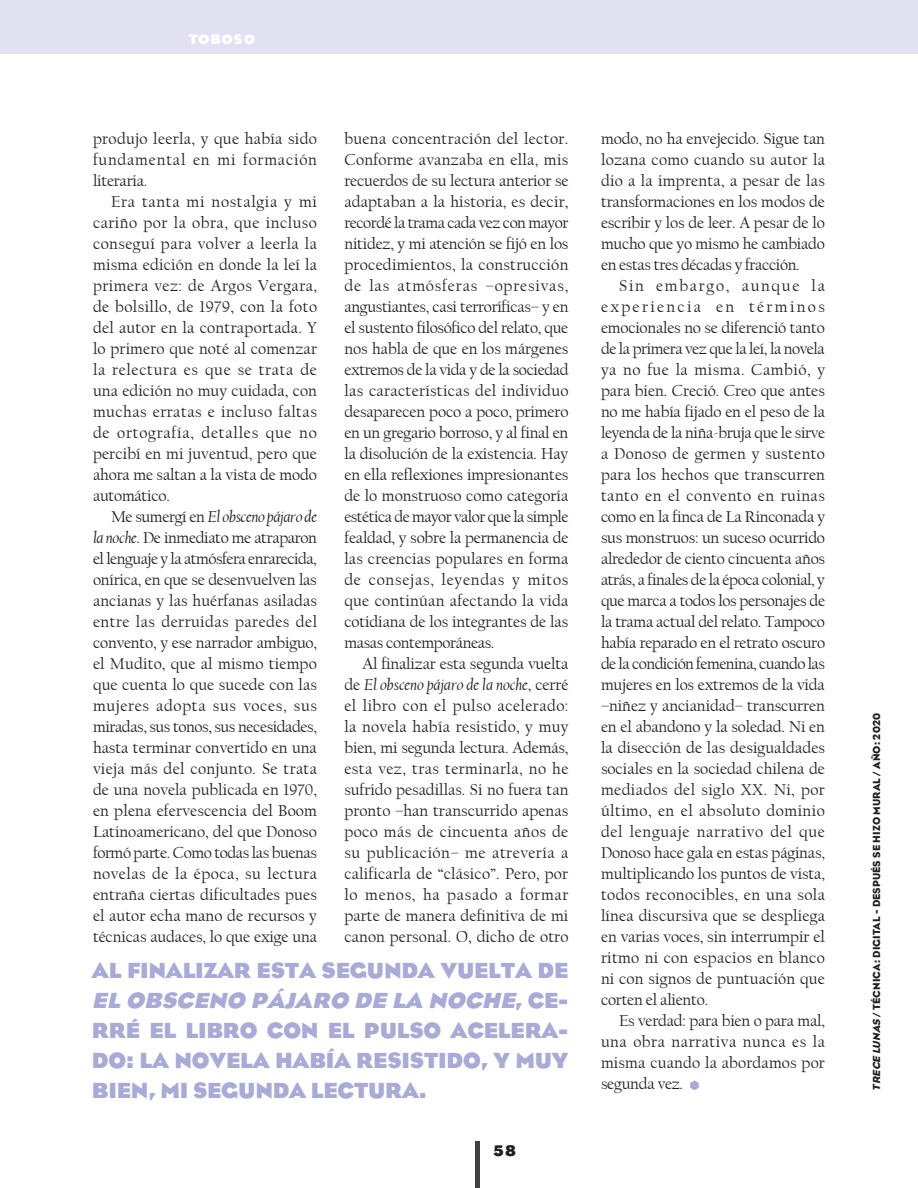
<style>
.page{position:relative;width:918px;height:1188px;background:#fff}
.page>*{position:absolute;margin:0;border:0;box-sizing:border-box;transform-origin:0 0}
.balazos{font:700 22.5px/30px "Eagle";letter-spacing:-.01em;color:#a9aad5;text-align:justify}
.t1{font:16.5px/21px "Californian FB";letter-spacing:.005em;color:#231f20;text-align:justify}
.t2{font:700 13.5px "OPTI Eagle";color:#231f20}
.t3{font:700 12px "OPTI Eagle";letter-spacing:.1em;color:#fff}
.Cedula{font:10.5px "Eagle";letter-spacing:.01em;color:#231f20}
.s1{font-style:italic}
</style>
<div class="page">
<div style="left:0;top:0;width:918px;height:54px;background:#e1e1f1"></div>
<hr style="left:476px;top:1142px;width:4px;height:46px;background:#414142">
<svg style="left:690px;top:1080px;width:9px;height:10px"></svg>
<p class="t3" style="left:189px;top:30px;width:68px">TOBOSO</p>
<p class="t1" style="left:93px;top:129px;width:226px">produjo leerla, y que había sido fundamental en mi formación literaria.</p>
<p class="t1" style="left:93px;top:192px;width:226px;text-indent:18px">Era tanta mi nostalgia y mi cariño por la obra, que incluso conseguí para volver a leerla la misma edición en donde la leí la primera vez: de Argos Vergara, de bolsillo, de 1979, con la foto del autor en la contraportada. Y lo primero que noté al comenzar la relectura es que se trata de una edición no muy cuidada, con muchas erratas e incluso faltas de ortografía, detalles que no percibí en mi juventud, pero que ahora me saltan a la vista de modo automático.</p>
<p class="t1" style="left:93px;top:507px;width:226px;text-indent:18px">Me sumergí en <span class="s1">El obsceno pájaro de la noche</span>. De inmediato me atraparon el lenguaje y la atmósfera enrarecida, onírica, en que se desenvuelven las ancianas y las huérfanas asiladas entre las derruidas paredes del convento, y ese narrador ambiguo, el Mudito, que al mismo tiempo que cuenta lo que sucede con las mujeres adopta sus voces, sus miradas, sus tonos, sus necesidades, hasta terminar convertido en una vieja más del conjunto. Se trata de una novela publicada en 1970, en plena efervescencia del Boom Latinoamericano, del que Donoso formó parte. Como todas las buenas novelas de la época, su lectura entraña ciertas dificultades pues el autor echa mano de recursos y técnicas audaces, lo que exige una</p>
<p class="t1" style="left:344px;top:129px;width:226px">buena concentración del lector.<br>Conforme avanzaba en ella, mis recuerdos de su lectura anterior se adaptaban a la historia, es decir, recordé la trama cada vez con mayor nitidez, y mi atención se fijó en los procedimientos, la construcción de las atmósferas –opresivas, angustiantes, casi terroríficas– y en el sustento filosófico del relato, que nos habla de que en los márgenes extremos de la vida y de la sociedad las características del individuo desaparecen poco a poco, primero en un gregario borroso, y al final en la disolución de la existencia. Hay en ella reflexiones impresionantes de lo monstruoso como categoría estética de mayor valor que la simple fealdad, y sobre la permanencia de las creencias populares en forma de consejas, leyendas y mitos que continúan afectando la vida cotidiana de los integrantes de las masas contemporáneas.</p>
<p class="t1" style="left:344px;top:654px;width:226px;text-indent:18px">Al finalizar esta segunda vuelta de <span class="s1">El obsceno pájaro de la noche</span>, cerré el libro con el pulso acelerado: la novela había resistido, y muy bien, mi segunda lectura. Además, esta vez, tras terminarla, no he sufrido pesadillas. Si no fuera tan pronto –han transcurrido apenas poco más de cincuenta años de su publicación– me atrevería a calificarla de “clásico”. Pero, por lo menos, ha pasado a formar parte de manera definitiva de mi canon personal. O, dicho de otro</p>
<p class="balazos" style="left:92px;top:956px;width:478px">AL FINALIZAR ESTA SEGUNDA VUELTA DE <span class="s1">EL OBSCENO PÁJARO DE LA NOCHE</span>, C E - RRÉ EL LIBRO CON EL PULSO ACELERA-DO: LA NOVELA HABÍA RESISTIDO, Y MUY BIEN, MI SEGUNDA LECTURA.</p>
<p class="t2" style="left:492px;top:1141px;width:26px">58</p>
<p class="t1" style="left:601px;top:129px;width:226px">modo, no ha envejecido. Sigue tan lozana como cuando su autor la dio a la imprenta, a pesar de las transformaciones en los modos de escribir y los de leer. A pesar de lo mucho que yo mismo he cambiado en estas tres décadas y fracción.</p>
<p class="t1" style="left:601px;top:276px;width:226px;text-indent:18px">Sin embargo, aunque la experiencia en términos emocionales no se diferenció tanto de la primera vez que la leí, la novela ya no fue la misma. Cambió, y para bien. Creció. Creo que antes no me había fijado en el peso de la leyenda de la niña-bruja que le sirve a Donoso de germen y sustento para los hechos que transcurren tanto en el convento en ruinas como en la finca de La Rinconada y sus monstruos: un suceso ocurrido alrededor de ciento cincuenta años atrás, a finales de la época colonial, y que marca a todos los personajes de la trama actual del relato. Tampoco había reparado en el retrato oscuro de la condición femenina, cuando las mujeres en los extremos de la vida –niñez y ancianidad– transcurren en el abandono y la soledad. Ni en la disección de las desigualdades sociales en la sociedad chilena de mediados del siglo XX. Ni, por último, en el absoluto dominio del lenguaje narrativo del que Donoso hace gala en estas páginas, multiplicando los puntos de vista, todos reconocibles, en una sola línea discursiva que se despliega en varias voces, sin interrumpir el ritmo ni con espacios en blanco ni con signos de puntuación que corten el aliento.</p>
<p class="t1" style="left:601px;top:1011px;width:226px;text-indent:18px">Es verdad: para bien o para mal, una obra narrativa nunca es la misma cuando la abordamos por segunda vez.</p>
<p class="Cedula" style="left:871px;top:1090px;width:379px;rotate:-90deg"><span class="s1">TRECE LUNAS</span> / TÉCNICA: DIGITAL - DESPUÉS SE HIZO MURAL / AÑO: 2020</p>
</div>
